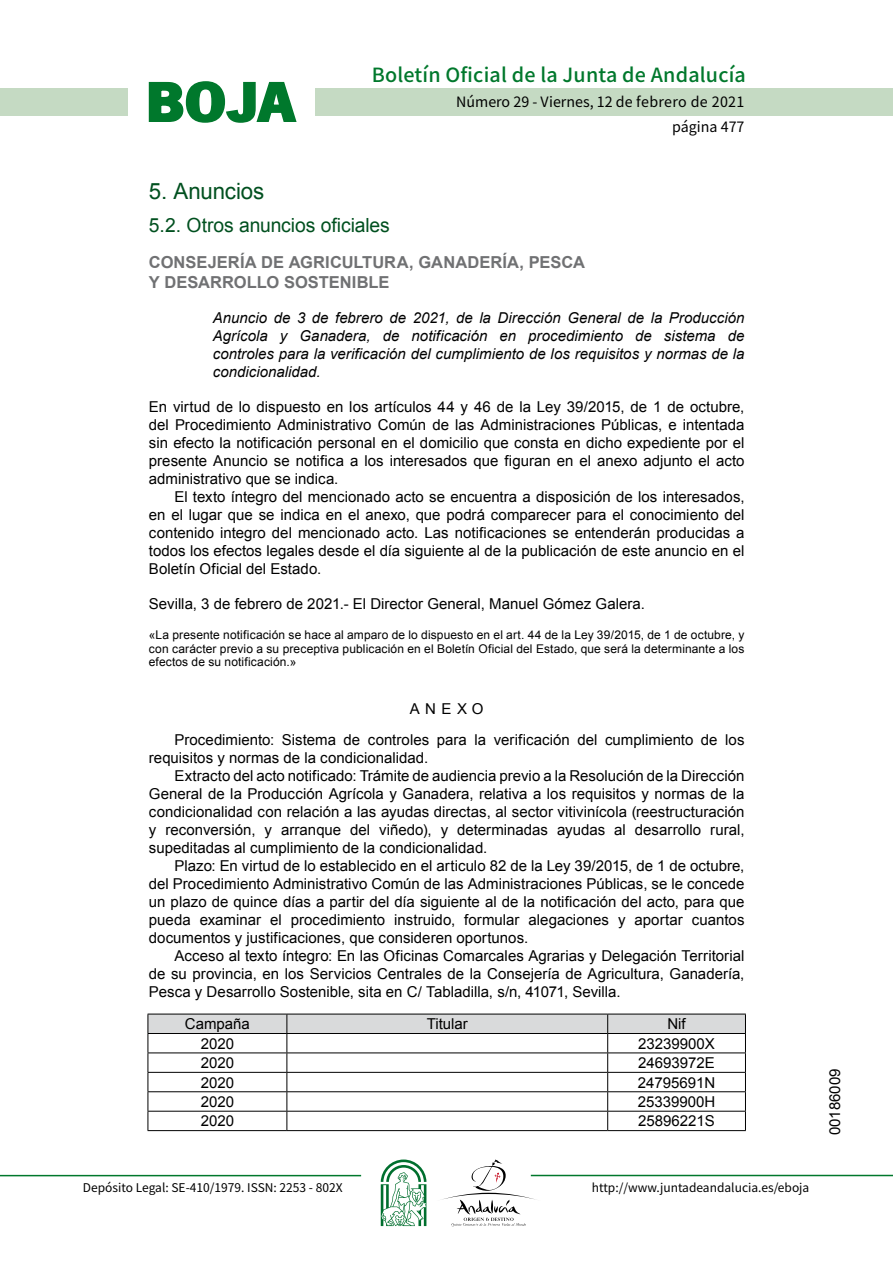
<style>
.page{position:relative;width:893px;height:1263px;background:#fff}
.page>*{position:absolute;margin:0;border:0;box-sizing:border-box;transform-origin:0 0}
.t1{font:700 57.75px "News Got T";color:#00782c;scale:1.14 1}
.t2{font:22.5px "Arial";letter-spacing:-.005em;color:#00501f}
.t3{font:500 19.5px "Noto Sans HK";letter-spacing:.01em;color:#00782c}
.t4{font:19.5px "Arial";letter-spacing:-.005em;color:#00501f}
.t5{font:700 16.5px/19.5px "Arial";letter-spacing:.005em;color:#707173}
.t6{font:15px/18px "Arial";color:#000;text-align:justify}
.t7{font:italic 15px/18px "Arial";color:#000;text-align:justify}
.t8{font:14.25px/24.5px "Noto Sans HK";color:#000;text-align:right}
.t9{font:12px/13.5px "Arial";letter-spacing:.01em;color:#000;text-align:justify}
.t10{font:12px "Noto Sans HK";color:#000}
</style>
<div class="page">
<div style="left:315px;top:88px;width:577px;height:28px;background:#c5dac3"></div>
<div style="left:0;top:88px;width:128px;height:28px;background:#c5dac3"></div>
<hr style="left:0;top:1175px;width:361px;height:1px;background:#00782c">
<hr style="left:531px;top:1175px;width:361px;height:1px;background:#00782c">
<svg style="left:148px;top:81px;width:149px;height:42px"></svg>
<svg style="left:442px;top:1159px;width:100px;height:67px"></svg>
<svg style="left:381px;top:1160px;width:45px;height:66px"></svg>
<svg style="left:147px;top:1014px;width:599px;height:116px"></svg>
<hr style="left:147px;top:1130px;width:140px;height:1px;background:#000">
<hr style="left:287px;top:1130px;width:320px;height:1px;background:#000">
<hr style="left:607px;top:1130px;width:138px;height:1px;background:#000">
<h1 class="t1" style="left:145px;top:68px;width:133px">BOJA</h1>
<h3 class="t3" style="left:372px;top:64px;width:375px">Boletín Oficial de la Junta de Andalucía</h3>
<p class="t8" style="left:456px;top:90px;width:290px">Número 29 - Viernes, 12 de febrero de 2021 página 477</p>
<h2 class="t2" style="left:149px;top:177px;width:117px">5. Anuncios</h2>
<h3 class="t4" style="left:149px;top:212px;width:242px">5.2. Otros anuncios oficiales</h3>
<p class="t5" style="left:149px;top:253px;width:437px">CONSEJERÍA DE AGRICULTURA, GANADERÍA, PESCA<br>Y DESARROLLO SOSTENIBLE</p>
<p class="t7" style="left:213px;top:309px;width:533px">Anuncio de 3 de febrero de 2021, de la Dirección General de la Producción Agrícola y Ganadera, de notificación en procedimiento de sistema de controles para la verificación del cumplimiento de los requisitos y normas de la condicionalidad.</p>
<p class="t6" style="left:149px;top:398px;width:597px">En virtud de lo dispuesto en los artículos 44 y 46 de la Ley 39/2015, de 1 de octubre, del Procedimiento Administrativo Común de las Administraciones Públicas, e intentada sin efecto la notificación personal en el domicilio que consta en dicho expediente por el presente Anuncio se notifica a los interesados que figuran en el anexo adjunto el acto administrativo que se indica.</p>
<p class="t6" style="left:149px;top:488px;width:597px;text-indent:26px">El texto íntegro del mencionado acto se encuentra a disposición de los interesados, en el lugar que se indica en el anexo, que podrá comparecer para el conocimiento del contenido integro del mencionado acto. Las notificaciones se entenderán producidas a todos los efectos legales desde el día siguiente al de la publicación de este anuncio en el Boletín Oficial del Estado.</p>
<p class="t6" style="left:149px;top:595px;width:497px">Sevilla, 3 de febrero de 2021.- El Director General, Manuel Gómez Galera.</p>
<p class="t9" style="left:149px;top:628px;width:597px">«La presente notificación se hace al amparo de lo dispuesto en el art. 44 de la Ley 39/2015, de 1 de octubre, y con carácter previo a su preceptiva publicación en el Boletín Oficial del Estado, que será la determinante a los efectos de su notificación.»</p>
<p class="t6" style="left:174px;top:693px;width:571px;line-height:30.8px;text-indent:235px">ANEXO<br>Procedimiento: Sistema de controles para la verificación del cumplimiento de los</p>
<p class="t6" style="left:149px;top:749px;width:281px">requisitos y normas de la condicionalidad.</p>
<p class="t6" style="left:174px;top:767px;width:571px">Extracto del acto notificado: Trámite de audiencia previo a la Resolución de la Dirección</p>
<p class="t6" style="left:149px;top:785px;width:597px">General de la Producción Agrícola y Ganadera, relativa a los requisitos y normas de la</p>
<p class="t6" style="left:149px;top:803px;width:597px">condicionalidad con relación a las ayudas directas, al sector vitivinícola (reestructuración</p>
<p class="t6" style="left:149px;top:821px;width:597px">y reconversión, y arranque del viñedo), y determinadas ayudas al desarrollo rural,</p>
<p class="t6" style="left:149px;top:839px;width:340px">supeditadas al cumplimiento de la condicionalidad.</p>
<p class="t6" style="left:174px;top:857px;width:571px">Plazo: En virtud de lo establecido en el articulo 82 de la Ley 39/2015, de 1 de octubre,</p>
<p class="t6" style="left:149px;top:875px;width:597px">del Procedimiento Administrativo Común de las Administraciones Públicas, se le concede</p>
<p class="t6" style="left:149px;top:893px;width:597px">un plazo de quince días a partir del día siguiente al de la notificación del acto, para que</p>
<p class="t6" style="left:149px;top:911px;width:597px">pueda examinar el procedimiento instruido, formular alegaciones y aportar cuantos</p>
<p class="t6" style="left:149px;top:929px;width:381px">documentos y justificaciones, que consideren oportunos.</p>
<p class="t6" style="left:174px;top:947px;width:571px">Acceso al texto íntegro: En las Oficinas Comarcales Agrarias y Delegación Territorial</p>
<p class="t6" style="left:149px;top:965px;width:597px">de su provincia, en los Servicios Centrales de la Consejería de Agricultura, Ganadería,</p>
<p class="t6" style="left:149px;top:983px;width:473px">Pesca y Desarrollo Sostenible, sita en C/ Tabladilla, s/n, 41071, Sevilla.</p>
<p class="t6" style="left:185px;top:1015px;width:67px">Campaña</p>
<p class="t6" style="left:426px;top:1015px;width:43px">Titular</p>
<p class="t6" style="left:667px;top:1015px;width:20px">Nif</p>
<p class="t6" style="left:201px;top:1035px;width:35px">2020</p>
<p class="t6" style="left:638px;top:1035px;width:78px">23239900X</p>
<p class="t6" style="left:201px;top:1054px;width:35px">2020</p>
<p class="t6" style="left:638px;top:1054px;width:78px">24693972E</p>
<p class="t6" style="left:201px;top:1073px;width:35px">2020</p>
<p class="t6" style="left:637px;top:1073px;width:79px">24795691N</p>
<p class="t6" style="left:201px;top:1093px;width:35px">2020</p>
<p class="t6" style="left:637px;top:1093px;width:79px">25339900H</p>
<p class="t6" style="left:201px;top:1112px;width:35px">2020</p>
<p class="t6" style="left:638px;top:1112px;width:78px">25896221S</p>
<p class="t10" style="left:83px;top:1181px;width:261px">Depósito Legal: SE-410/1979. ISSN: 2253 - 802X</p>
<p class="t10" style="left:592px;top:1181px;width:219px">http://www.juntadeandalucia.es/eboja</p>
<p class="t6" style="left:826px;top:1135px;width:68px;rotate:-90deg">00186009</p>
</div>
